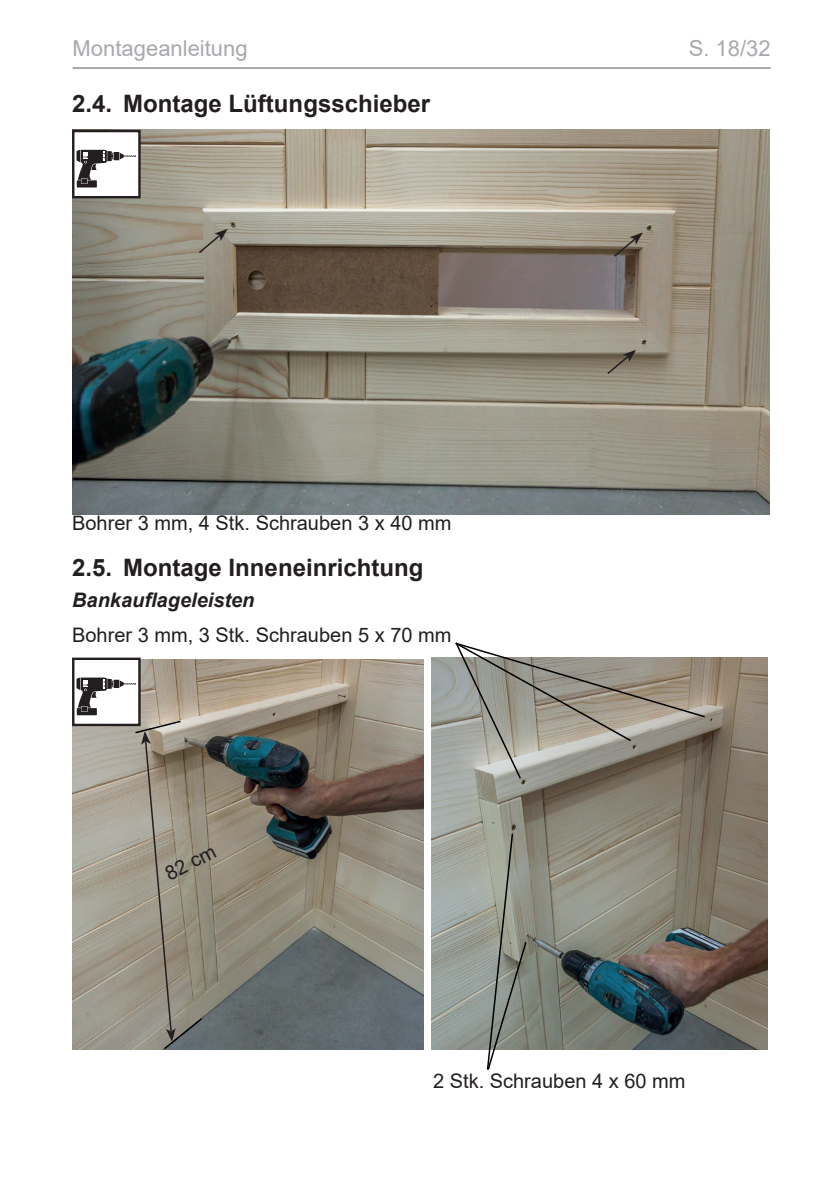
<style>
.page{position:relative;width:840px;height:1191px;background:#fff}
.page>*{position:absolute;margin:0;border:0;box-sizing:border-box;transform-origin:0 0}
.t1{font:700 24px "Arial";color:#231f20}
.t2{font:22px "Arial";color:#a8a9ad}
.t3{font:20px "Arial";color:#231f20}
.t4{font:italic 700 20px "Arial";color:#231f20}
</style>
<div class="page">
<hr style="left:73px;top:67px;width:697px;height:2px;background:#a8a9ad">
<img style="left:72px;top:130px;width:697px;height:385px">
<img style="left:431px;top:657px;width:336px;height:392px">
<svg style="left:485px;top:832px;width:42px;height:238px;background:#94988e"></svg>
<svg style="left:197px;top:229px;width:30px;height:26px"></svg>
<svg style="left:612px;top:232px;width:30px;height:26px"></svg>
<img style="left:72px;top:659px;width:351px;height:390px">
<svg style="left:605px;top:350px;width:30px;height:26px"></svg>
<svg style="left:453px;top:642px;width:253px;height:138px;background:#a29d94"></svg>
<div style="left:73px;top:131px;width:66px;height:66px;background:#fff"></div>
<div style="left:72px;top:130px;width:69px;height:68px;border:2px solid #231f20"></div>
<svg style="left:76px;top:150px;width:60px;height:37px"></svg>
<div style="left:73px;top:659px;width:66px;height:66px;background:#fff"></div>
<div style="left:72px;top:657px;width:69px;height:69px;border:2px solid #231f20"></div>
<svg style="left:76px;top:677px;width:127px;height:373px;background:#9f9a8d"></svg>
<p class="t2" style="left:73px;top:33px;width:176px">Montageanleitung</p>
<p class="t2" style="left:688px;top:33px;width:83px">S. 18/32</p>
<p class="t1" style="left:72px;top:87px;width:359px">2.4. Montage Lüftungsschieber</p>
<p class="t3" style="left:72px;top:509px;width:381px">Bohrer 3 mm, 4 Stk. Schrauben 3 x 40 mm</p>
<p class="t1" style="left:72px;top:550px;width:353px">2.5. Montage Inneneinrichtung</p>
<p class="t4" style="left:72px;top:587px;width:184px">Bankauflageleisten</p>
<p class="t3" style="left:72px;top:621px;width:381px">Bohrer 3 mm, 3 Stk. Schrauben 5 x 70 mm</p>
<p class="t3" style="left:160px;top:863px;width:56px;rotate:-28deg">82 cm</p>
<p class="t3" style="left:433px;top:1066px;width:254px">2 Stk. Schrauben 4 x 60 mm</p>
</div>
